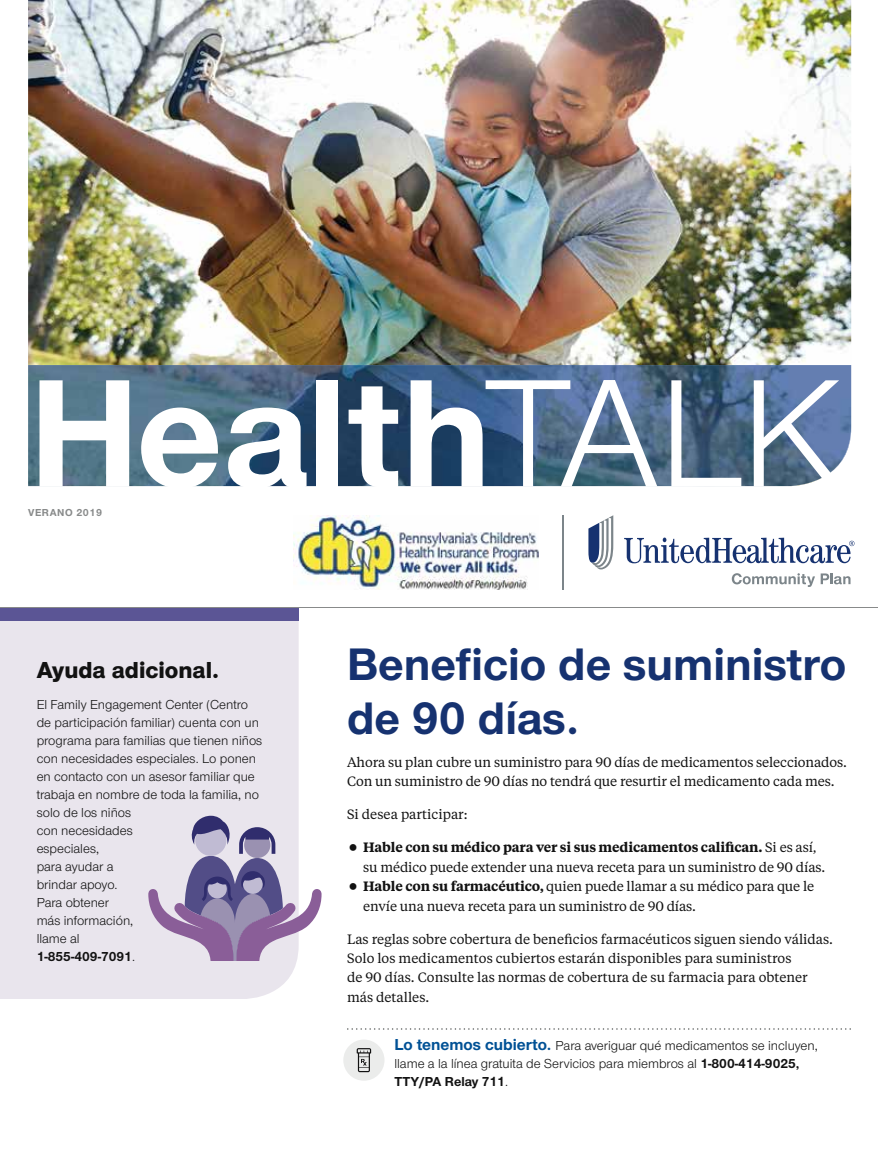
<style>
.page{position:relative;width:878px;height:1161px;background:#fff}
.page>*{position:absolute;margin:0;border:0;box-sizing:border-box;transform-origin:0 0}
.t1{font:700 159.3px "UHC Sans";color:#fff}
.t2{font:700 47.25px/54px "UHC Sans";color:#163270}
.t3{font:800 24px "UHC Sans";color:#121212}
.t4{font:13.5px/19.5px "UHC Serif Text";letter-spacing:-.005em;color:#121212}
.t5{font:13.5px/18px "UHC Sans";color:#121212}
.t6{font:700 10.5px "UHC Sans";letter-spacing:.05em;color:#888a8a}
.s1{font-weight:400}
.s2{font-weight:700}
.s3{font-weight:600}
.s4{font-weight:700;font-size:16.5px;color:#005195}
</style>
<div class="page">
<svg style="left:624px;top:538px;width:230px;height:25px"></svg>
<svg style="left:588px;top:515px;width:25px;height:55px"></svg>
<svg style="left:731px;top:573px;width:119px;height:14px"></svg>
<img style="left:28px;top:0;width:823px;height:365px">
<img style="left:28px;top:365px;width:823px;height:121px">
<div style="left:0;top:621px;width:298px;height:378px;background:#e9e5ed"></div>
<div style="left:0;top:607px;width:298px;height:14px;background:#5b5595"></div>
<svg style="left:148px;top:816px;width:173px;height:144px;background:#b5aac6"></svg>
<hr style="left:0;top:607px;width:878px;height:1px;background:#888a8a">
<svg style="left:347px;top:1028px;width:503px;height:2px"></svg>
<div style="left:343px;top:1040px;width:41px;height:41px;background:#ebeceb;border-radius:50%"></div>
<svg style="left:356px;top:1048px;width:15px;height:24px"></svg>
<img style="left:294px;top:515px;width:244px;height:75px">
<hr style="left:562px;top:515px;width:2px;height:74px;background:#7c858a">
<h1 class="t1" style="left:29px;top:326px;width:813px">Health<span class="s1">TALK</span></h1>
<p class="t6" style="left:28px;top:505px;width:75px">VERANO 2019</p>
<h3 class="t3" style="left:37px;top:653px;width:184px">Ayuda adicional.</h3>
<p class="t5" style="left:37px;top:695px;width:227px">El Family Engagement Center (Centro de participación familiar) cuenta con un programa para familias que tienen niños con necesidades especiales. Lo ponen en contacto con un asesor familiar que trabaja en nombre de toda la familia, no solo de los niños<br>con necesidades<br>especiales,<br>para ayudar a<br>brindar apoyo.<br>Para obtener<br>más información,<br>llame al<br><span class="s2">1-855-409-7091</span>.</p>
<h2 class="t2" style="left:347px;top:635px;width:501px">Beneficio de suministro de 90 días.</h2>
<p class="t4" style="left:347px;top:751px;width:501px">Ahora su plan cubre un suministro para 90 días de medicamentos seleccionados.<br>Con un suministro de 90 días no tendrá que resurtir el medicamento cada mes.</p>
<p class="t4" style="left:347px;top:804px;width:122px">Si desea participar:</p>
<p class="t4" style="left:363px;top:837px;width:463px"><span class="s3">Hable con su médico para ver si sus medicamentos califican.</span> Si es así, su médico puede extender una nueva receta para un suministro de 90 días.<br><span class="s3">Hable con su farmacéutico,</span> quien puede llamar a su médico para que le envíe una nueva receta para un suministro de 90 días.</p>
<p class="t4" style="left:347px;top:928px;width:487px">Las reglas sobre cobertura de beneficios farmacéuticos siguen siendo válidas.<br>Solo los medicamentos cubiertos estarán disponibles para suministros<br>de 90 días. Consulte las normas de cobertura de su farmacia para obtener más detalles.</p>
<p class="t5" style="left:394px;top:1036px;width:425px"><span class="s4">Lo tenemos cubierto.</span> Para averiguar qué medicamentos se incluyen, llame a la línea gratuita de Servicios para miembros al <span class="s2">1-800-414-9025,<br>TTY/PA Relay 711</span>.</p>
</div>
